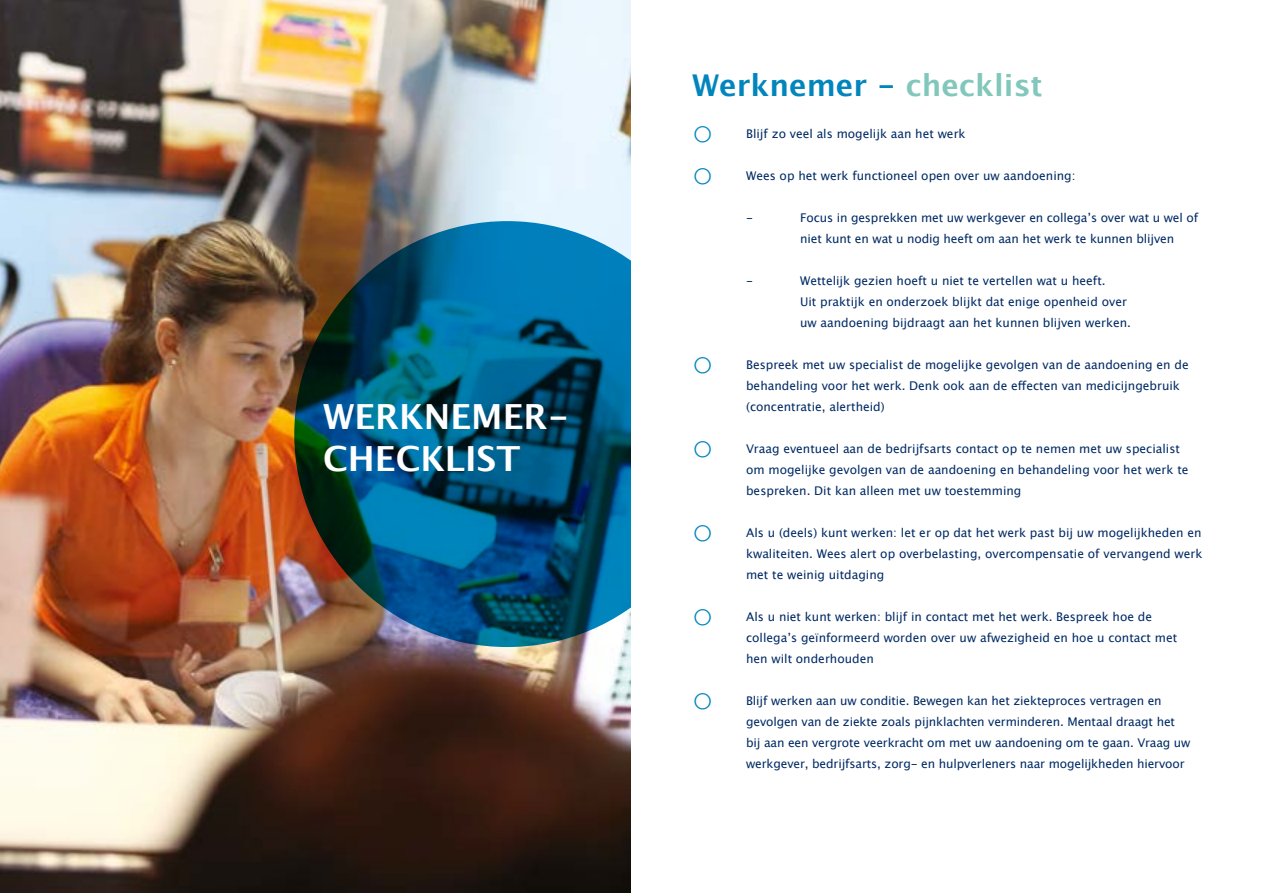
<style>
.page{position:relative;width:1263px;height:893px;background:#fff}
.page>*{position:absolute;margin:0;border:0;box-sizing:border-box;transform-origin:0 0}
.t1{font:700 34.65px/41.5px "Lucida Grande";color:#fff}
.t2{font:700 30px "Lucida Grande";color:#0085bd}
.t3{font:12px/21px "Lucida Grande";color:#002a64}
.s1{color:#82c7bb}
.s2{font-size:37.5px;color:#0085bd}
</style>
<div class="page">
<img style="left:0;top:0;width:631px;height:893px">
<svg style="left:294px;top:221px;width:426px;height:426px;background:#00567b"></svg>
<div style="left:631px;top:0;width:632px;height:893px;background:#fff"></div>
<h1 class="t1" style="left:323px;top:396px;width:248px">WERKNEMER-<br>CHECKLIST</h1>
<h2 class="t2" style="left:692px;top:61px;width:352px">Werknemer - <span class="s1">checklist</span></h2>
<p class="t3" style="left:692px;top:124px;width:275px"><span class="s2">○</span> Blijf zo veel als mogelijk aan het werk</p>
<p class="t3" style="left:692px;top:166px;width:385px"><span class="s2">○</span> Wees op het werk functioneel open over uw aandoening:</p>
<p class="t3" style="left:746px;top:208px;width:8px">-</p>
<p class="t3" style="left:800px;top:208px;width:399px">Focus in gesprekken met uw werkgever en collega’s over wat u wel of niet kunt en wat u nodig heeft om aan het werk te kunnen blijven</p>
<p class="t3" style="left:746px;top:271px;width:8px">-</p>
<p class="t3" style="left:800px;top:271px;width:332px">Wettelijk gezien hoeft u niet te vertellen wat u heeft.<br>Uit praktijk en onderzoek blijkt dat enige openheid over uw aandoening bijdraagt aan het kunnen blijven werken.</p>
<p class="t3" style="left:746px;top:355px;width:444px;text-indent:-54px"><span class="s2">○</span> Bespreek met uw specialist de mogelijke gevolgen van de aandoening en de behandeling voor het werk. Denk ook aan de effecten van medicijngebruik (concentratie, alertheid)</p>
<p class="t3" style="left:746px;top:439px;width:444px;text-indent:-54px"><span class="s2">○</span> Vraag eventueel aan de bedrijfsarts contact op te nemen met uw specialist om mogelijke gevolgen van de aandoening en behandeling voor het werk te bespreken. Dit kan alleen met uw toestemming</p>
<p class="t3" style="left:746px;top:523px;width:458px;text-align:justify;text-indent:-54px"><span class="s2">○</span> Als u (deels) kunt werken: let er op dat het werk past bij uw mogelijkheden en kwaliteiten. Wees alert op overbelasting, overcompensatie of vervangend werk met te weinig uitdaging</p>
<p class="t3" style="left:746px;top:607px;width:433px;text-indent:-54px"><span class="s2">○</span> Als u niet kunt werken: blijf in contact met het werk. Bespreek hoe de collega’s geïnformeerd worden over uw afwezigheid en hoe u contact met hen wilt onderhouden</p>
<p class="t3" style="left:746px;top:691px;width:446px;text-indent:-54px"><span class="s2">○</span> Blijf werken aan uw conditie. Bewegen kan het ziekteproces vertragen en gevolgen van de ziekte zoals pijnklachten verminderen. Mentaal draagt het bij aan een vergrote veerkracht om met uw aandoening om te gaan. Vraag uw werkgever, bedrijfsarts, zorg- en hulpverleners naar mogelijkheden hiervoor</p>
</div>
